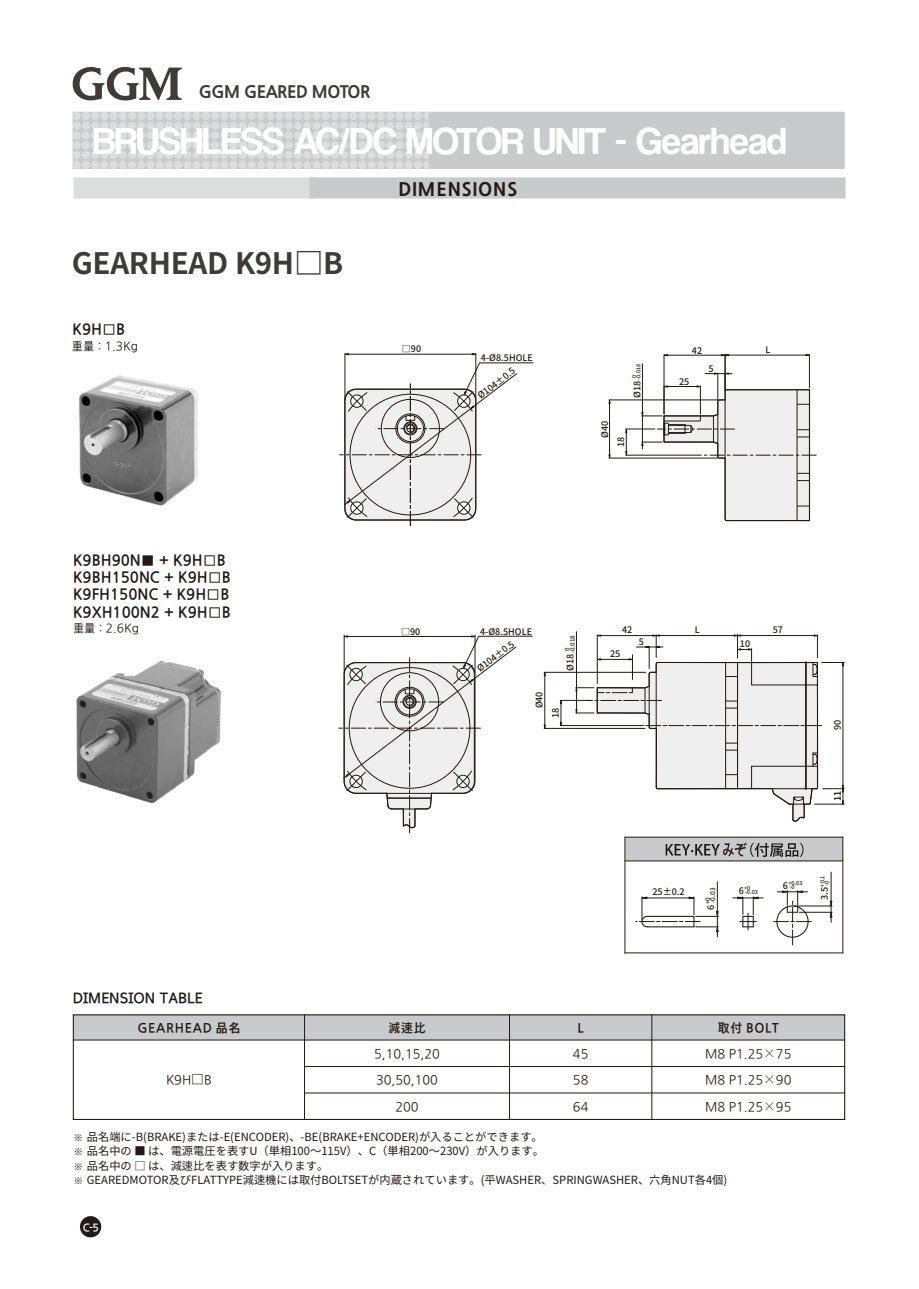
<style>
.page{position:relative;width:919px;height:1289px;background:#fff}
.page>*{position:absolute;margin:0;border:0;box-sizing:border-box;transform-origin:0 0}
.t1{font:39px "Coolvetica Rg";letter-spacing:-.01em;color:#fff}
.t2{font:700 29.55px "Noto Sans CJ Kkr";letter-spacing:-.01em;color:#3f3b3a}
.t3{font:800 18px "Nanum Gothic";letter-spacing:.055em;color:#231916}
.t4{font:800 16.5px "Nanum Gothic";letter-spacing:-.03em;color:#3f3b3a}
.t5{font:700 15px/17.2px "Nanum Gothic";color:#231916}
.t6{font:15px "Bareun Dotum 2";color:#231916}
.t7{font:12.75px "Nanum Gothic";color:#231916}
.t8{font:700 12.75px "Nanum Gothic";letter-spacing:.055em;color:#231916}
.t9{font:12px "Nanum Gothic";color:#231916}
.t10{font:11.25px/14.1px "Noto Sans CJ Kkr";color:#231916;text-align:justify}
.t11{font:700 10.5px "Nanum Gothic";color:#fff}
.t12{font:500 9px "Noto Sans CJ Kkr";color:#231916}
.t13{font:500 9px "Noto Sans CJ Kkr";color:#000}
.t14{font:500 6.3px/5.1px "Noto Sans CJ Kkr";color:#231916}
.t15{font:500 6px/5.2px "Noto Sans CJ Kkr";color:#231916}
.t16{font:500 5.55px/4.5px "Noto Sans CJ Kkr";color:#231916}
.t17{font:500 5.4px/4.3px "Noto Sans CJ Kkr";color:#231916}
.s1{font-family:"Adobe Gothic Std"}
.s2{font-size:9px}
.s3{font-family:"Adobe Gothic Std";font-weight:700}
.s4{font-family:"Adobe Fangsong Std"}
.s5{font-family:"Nanum Gothic"}
</style>
<div class="page">
<svg style="left:72px;top:67px;width:110px;height:34px"></svg>
<svg style="left:73px;top:112px;width:771px;height:57px;background:#cecfcf"></svg>
<svg style="left:73px;top:177px;width:772px;height:21px;background:#cfd0d1"></svg>
<hr style="left:809px;top:354px;width:1px;height:34px;background:#231916">
<hr style="left:728px;top:355px;width:77px;height:1px;background:#231916">
<hr style="left:724px;top:354px;width:1px;height:36px;background:#231916">
<hr style="left:663px;top:354px;width:1px;height:60px;background:#231916">
<hr style="left:667px;top:355px;width:54px;height:1px;background:#231916">
<svg style="left:721px;top:354px;width:8px;height:2px"></svg>
<hr style="left:642px;top:363px;width:1px;height:49px;background:#231916">
<hr style="left:608px;top:399px;width:109px;height:1px;background:#231916">
<hr style="left:608px;top:458px;width:109px;height:1px;background:#231916">
<hr style="left:609px;top:403px;width:1px;height:51px;background:#231916">
<hr style="left:625px;top:429px;width:30px;height:1px;background:#231916">
<hr style="left:625px;top:455px;width:76px;height:1px;background:#231916">
<svg style="left:625px;top:428px;width:2px;height:28px"></svg>
<svg style="left:641px;top:372px;width:175px;height:149px"></svg>
<hr style="left:344px;top:353px;width:1px;height:46px;background:#231916">
<hr style="left:475px;top:353px;width:1px;height:46px;background:#231916">
<hr style="left:348px;top:354px;width:124px;height:1px;background:#231916">
<svg style="left:339px;top:362px;width:194px;height:164px"></svg>
<img style="left:78px;top:375px;width:120px;height:131px">
<hr style="left:576px;top:631px;width:1px;height:56px;background:#231916">
<hr style="left:544px;top:672px;width:101px;height:1px;background:#231916">
<hr style="left:544px;top:728px;width:101px;height:1px;background:#231916">
<hr style="left:544px;top:675px;width:1px;height:50px;background:#231916">
<svg style="left:560px;top:634px;width:284px;height:188px"></svg>
<div style="left:73px;top:1014px;width:231px;height:26px;background:#c9cacb"></div>
<div style="left:304px;top:1014px;width:205px;height:26px;background:#c9cacb"></div>
<div style="left:509px;top:1014px;width:142px;height:26px;background:#c9cacb"></div>
<div style="left:651px;top:1014px;width:193px;height:26px;background:#c9cacb"></div>
<hr style="left:73px;top:1014px;width:1px;height:105px;background:#231916">
<hr style="left:304px;top:1014px;width:1px;height:105px;background:#231916">
<hr style="left:509px;top:1014px;width:1px;height:105px;background:#231916">
<hr style="left:651px;top:1014px;width:1px;height:105px;background:#231916">
<hr style="left:844px;top:1014px;width:1px;height:105px;background:#231916">
<hr style="left:73px;top:1118px;width:772px;height:1px;background:#231916">
<hr style="left:304px;top:1092px;width:541px;height:1px;background:#231916">
<hr style="left:304px;top:1066px;width:541px;height:1px;background:#231916">
<hr style="left:73px;top:1039px;width:772px;height:1px;background:#231916">
<hr style="left:73px;top:1014px;width:772px;height:1px;background:#231916">
<hr style="left:344px;top:634px;width:1px;height:39px;background:#231916">
<hr style="left:474px;top:634px;width:1px;height:39px;background:#231916">
<svg style="left:338px;top:635px;width:195px;height:198px"></svg>
<img style="left:76px;top:662px;width:145px;height:142px">
<div style="left:80px;top:1215px;width:21px;height:22px;background:#231916;border-radius:50%"></div>
<div style="left:625px;top:837px;width:217px;height:24px;background:#c9cacb"></div>
<hr style="left:624px;top:836px;width:1px;height:117px;background:#231916">
<hr style="left:842px;top:836px;width:1px;height:117px;background:#231916">
<hr style="left:624px;top:952px;width:219px;height:1px;background:#231916">
<hr style="left:624px;top:860px;width:219px;height:1px;background:#231916">
<hr style="left:624px;top:836px;width:219px;height:1px;background:#231916">
<svg style="left:732px;top:896px;width:31px;height:33px"></svg>
<hr style="left:717px;top:881px;width:1px;height:30px;background:#231916">
<hr style="left:799px;top:912px;width:33px;height:1px;background:#231916">
<hr style="left:794px;top:905px;width:38px;height:1px;background:#231916">
<svg style="left:829px;top:872px;width:3px;height:50px"></svg>
<svg style="left:635px;top:896px;width:83px;height:40px"></svg>
<svg style="left:773px;top:890px;width:38px;height:54px"></svg>
<svg style="left:665px;top:842px;width:138px;height:14px"></svg>
<h3 class="t4" style="left:199px;top:84px;width:173px">GGM GEARED MOTOR</h3>
<h1 class="t1" style="left:93px;top:124px;width:695px">BRUSHLESS AC/DC MOTOR UNIT - Gearhead</h1>
<h2 class="t2" style="left:72px;top:247px;width:273px">GEARHEAD K9H<span class="s1">□</span>B</h2>
<h3 class="t5" style="left:72px;top:321px;width:54px">K9H□B</h3>
<p class="t9" style="left:72px;top:341px;width:68px">重量 : 1.3Kg</p>
<h3 class="t3" style="left:398px;top:180px;width:120px">DIMENSIONS</h3>
<p class="t12" style="left:402px;top:344px;width:21px">□90</p>
<p class="t12" style="left:765px;top:345px;width:7px">L</p>
<p class="t12" style="left:481px;top:353px;width:53px">4-Ø8.5HOLE</p>
<p class="t12" style="left:476px;top:392px;width:46px;rotate:-37deg">Ø104±0.5</p>
<p class="t12" style="left:691px;top:345px;width:12px">42</p>
<p class="t17" style="left:631px;top:380px;width:17px;text-indent:2px;rotate:-90deg">0 -0.018</p>
<p class="t12" style="left:708px;top:364px;width:7px">5</p>
<p class="t12" style="left:679px;top:377px;width:12px">25</p>
<p class="t12" style="left:632px;top:398px;width:19px;rotate:-90deg">Ø18</p>
<p class="t12" style="left:600px;top:438px;width:19px;rotate:-90deg">Ø40</p>
<p class="t12" style="left:616px;top:447px;width:12px;rotate:-90deg">18</p>
<h3 class="t5" style="left:73px;top:551px;width:159px">K9BH90N■ + K9H□B<br>K9BH150NC + K9H□B<br>K9FH150NC + K9H□B<br>K9XH100N2 + K9H□B</h3>
<p class="t9" style="left:73px;top:622px;width:68px">重量 : 2.6Kg</p>
<p class="t12" style="left:622px;top:625px;width:12px">42</p>
<p class="t12" style="left:694px;top:625px;width:7px">L</p>
<p class="t12" style="left:772px;top:625px;width:12px">57</p>
<p class="t12" style="left:401px;top:626px;width:21px">□90</p>
<p class="t12" style="left:480px;top:627px;width:53px">4-Ø8.5HOLE</p>
<p class="t12" style="left:475px;top:666px;width:46px;rotate:-37deg">Ø104±0.5</p>
<p class="t15" style="left:564px;top:653px;width:19px;text-indent:2px;rotate:-90deg">0 -0.018</p>
<p class="t12" style="left:639px;top:637px;width:7px">5</p>
<p class="t12" style="left:739px;top:639px;width:12px">10</p>
<p class="t12" style="left:610px;top:649px;width:12px">25</p>
<p class="t12" style="left:565px;top:671px;width:19px;rotate:-90deg">Ø18</p>
<p class="t12" style="left:534px;top:708px;width:19px;rotate:-90deg">Ø40</p>
<p class="t12" style="left:551px;top:717px;width:12px;rotate:-90deg">18</p>
<p class="t12" style="left:832px;top:730px;width:12px;rotate:-90deg">90</p>
<p class="t13" style="left:832px;top:801px;width:12px;rotate:-90deg">11</p>
<p class="t12" style="left:652px;top:887px;width:34px">25±0.2</p>
<p class="t14" style="left:705px;top:902px;width:17px;text-indent:-7px;rotate:-90deg"><span class="s2">6</span>+0 -0.03</p>
<p class="t17" style="left:745px;top:885px;width:14px;text-indent:-6px"><span class="s2">6</span>+0 -0.03</p>
<p class="t17" style="left:782px;top:880px;width:21px;text-align:center"><span class="s2">6</span>+0.03 -0</p>
<p class="t16" style="left:820px;top:885px;width:12px;text-indent:-14px;rotate:-90deg"><span class="s2">3.5</span>+0.1 -0</p>
<h3 class="t6" style="left:73px;top:991px;width:131px">DIMENSION TABLE</h3>
<p class="t8" style="left:137px;top:1021px;width:105px">GEARHEAD 品名</p>
<p class="t8" style="left:388px;top:1021px;width:39px">減速比</p>
<p class="t8" style="left:577px;top:1021px;width:8px">L</p>
<p class="t8" style="left:717px;top:1021px;width:62px">取付 BOLT</p>
<p class="t7" style="left:166px;top:1073px;width:47px">K9H<span class="s3">□</span>B</p>
<p class="t7" style="left:374px;top:1047px;width:67px">5,10,15,20</p>
<p class="t7" style="left:573px;top:1047px;width:17px">45</p>
<p class="t7" style="left:705px;top:1047px;width:88px">M8 P1.25<span class="s4">×</span>75</p>
<p class="t7" style="left:376px;top:1073px;width:63px">30,50,100</p>
<p class="t7" style="left:573px;top:1073px;width:17px">58</p>
<p class="t7" style="left:705px;top:1074px;width:88px">M8 P1.25<span class="s4">×</span>90</p>
<p class="t7" style="left:395px;top:1100px;width:25px">200</p>
<p class="t7" style="left:573px;top:1100px;width:17px">64</p>
<p class="t7" style="left:705px;top:1100px;width:88px">M8 P1.25<span class="s4">×</span>95</p>
<p class="t10" style="left:73px;top:1129px;width:472px"><span class="s5">※</span> 品名端に-B(BRAKE)または-E(ENCODER)、-BE(BRAKE+ENCODER)が入ることができます。<span class="s5">※</span> 品名中の ■ は、電源電圧を表すU（単相100〜115V）、C（単相200〜230V）が入ります。<span class="s5">※</span> 品名中の □ は、減速比を表す数字が入ります。</p>
<p class="t10" style="left:73px;top:1172px;width:655px"><span class="s5">※</span> GEAREDMOTOR及びFLATTYPE減速機には取付BOLTSETが内蔵されています。(平WASHER、SPRINGWASHER、六角NUT各4個)</p>
<p class="t11" style="left:83px;top:1222px;width:18px">C-5</p>
</div>
